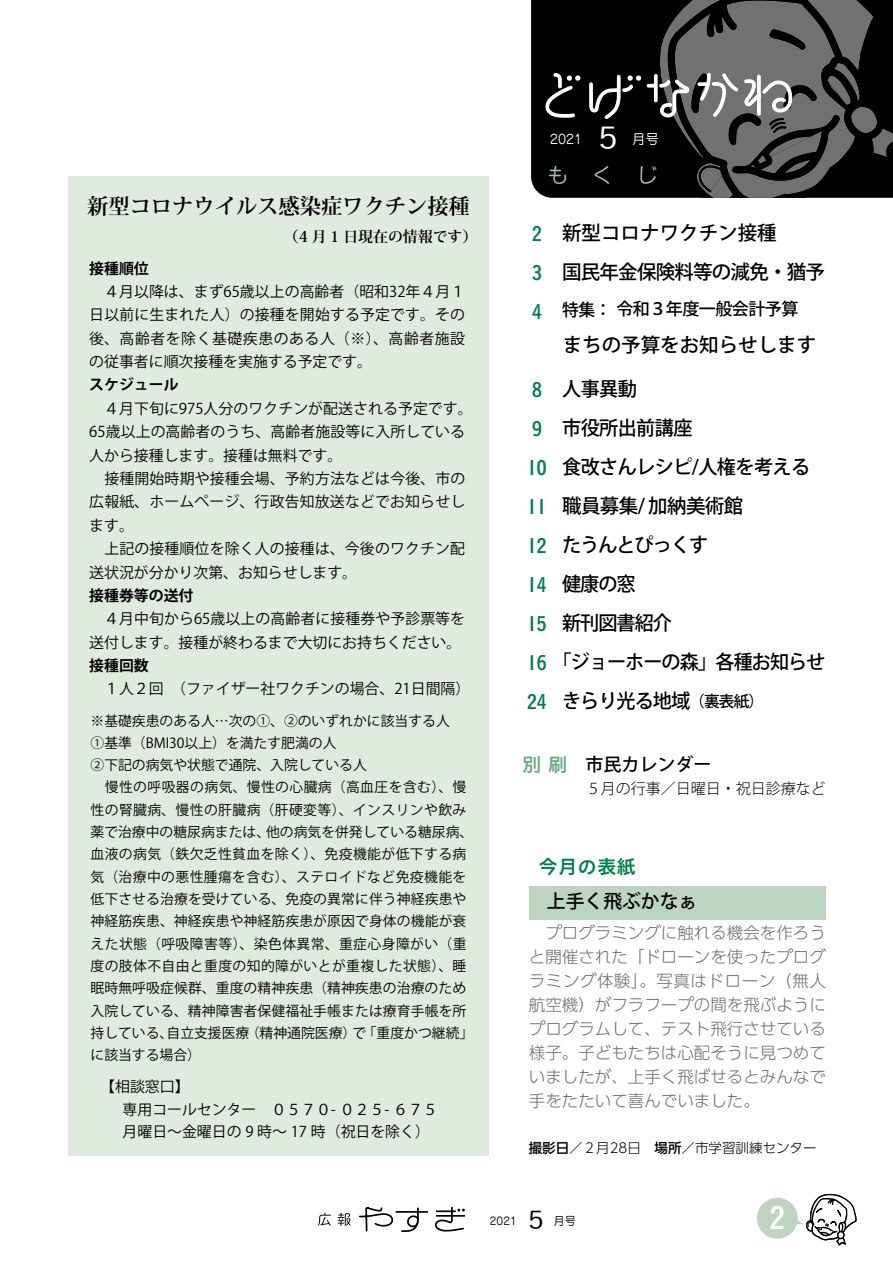
<style>
.page{position:relative;width:893px;height:1263px;background:#fff}
.page>*{position:absolute;margin:0;border:0;box-sizing:border-box;transform-origin:0 0}
.t1{font:30px "Koburina Go Std W6";color:#fff}
.t2{font:30px "Koburina Go Std W3";color:#fff;scale:1.27 1}
.t3{font:700 21.3px "Koz Min Pro";color:#000}
.t4{font:21.3px "Jun 201 Pro";color:#a2c5a8}
.t5{font:500 19.5px/39px "Koz Go Pro";letter-spacing:-.03em;color:#000}
.t6{font:500 19.5px "Koz Go Pro";letter-spacing:-.05em;color:#000}
.t7{font:19.5px/39px "Koburina Go Std W6";color:#008248;text-align:justify}
.t8{font:500 19.5px "Koz Go Pro";color:#000}
.t9{font:500 18.75px "Koz Go Pro";color:#000}
.t10{font:500 18px "Koz Go Pro";color:#000}
.t11{font:500 16.95px "Koz Go Pro";letter-spacing:-.03em;color:#000}
.t12{font:300 16.5px/24px "UD Shin Go Pro";color:#727171;text-align:justify}
.t13{font:300 15px "Koz Go Pro";color:#000}
.t14{font:14.85px/23.4px "Koz Go Pro";letter-spacing:.005em;color:#000}
.t15{font:700 14.85px "Koz Go Pro";color:#000}
.t16{font:700 14.85px "Koz Min Pro";color:#000}
.t17{font:13.8px/22.4px "Koz Go Pro";letter-spacing:.01em;color:#000}
.t18{font:300 13.5px "UD Shin Go Pro";color:#000}
.t19{font:13.5px "Jun 201 Pro";color:#fff}
.t20{font:12.9px "Jun 201 Pro";color:#fff}
.t21{font:11.1px "Jun 201 Pro";color:#000}
.t22{font:10.65px "Jun 201 Pro";color:#000}
.s1{font-family:"Koburina Go Std W6";font-weight:400;color:#008248}
.s2{font-size:15.6px}
.s3{font-family:"Koburina Go Std W6";font-weight:400;font-size:19.5px;color:#6dab82}
.s4{font-weight:500}
.s5{font-family:"Koburina Go Std W3";font-size:24.45px}
</style>
<div class="page">
<svg style="left:318px;top:1213px;width:13px;height:12px"></svg>
<svg style="left:359px;top:1206px;width:107px;height:26px"></svg>
<svg style="left:338px;top:1213px;width:13px;height:13px"></svg>
<div style="left:757px;top:1198px;width:41px;height:41px;background:#bdd5c0;border-radius:50%"></div>
<svg style="left:794px;top:1193px;width:63px;height:53px"></svg>
<div style="left:531px;top:0;width:116px;height:198px;background:#000"></div>
<svg style="left:545px;top:73px;width:35px;height:45px"></svg>
<svg style="left:589px;top:75px;width:52px;height:44px"></svg>
<svg style="left:647px;top:0;width:246px;height:198px;background:#434242"></svg>
<div style="left:68px;top:176px;width:421px;height:980px;background:#e0ebe0"></div>
<div style="left:529px;top:886px;width:297px;height:33px;background:#bdd5c0"></div>
<h2 class="t3" style="left:87px;top:191px;width:384px">新型コロナウイルス感染症ワクチン接種</h2>
<p class="t16" style="left:284px;top:225px;width:195px">（4 月 1 日現在の情報です）</p>
<p class="t15" style="left:89px;top:259px;width:61px">接種順位</p>
<p class="t14" style="left:89px;top:280px;width:377px;text-align:justify">　４月以降は、まず65歳以上の高齢者（昭和32年４月１日以前に生まれた人）の接種を開始する予定です。その後、高齢者を除く基礎疾患のある人（※）、高齢者施設の従事者に順次接種を実施する予定です。</p>
<p class="t15" style="left:89px;top:375px;width:91px">スケジュール</p>
<p class="t14" style="left:89px;top:397px;width:385px">　４月下旬に975人分のワクチンが配送される予定です。<br>65歳以上の高齢者のうち、高齢者施設等に入所している人から接種します。接種は無料です。<br>　接種開始時期や接種会場、予約方法などは今後、市の広報紙、ホームページ、行政告知放送などでお知らせします。<br>　上記の接種順位を除く人の接種は、今後のワクチン配送状況が分かり次第、お知らせします。</p>
<p class="t15" style="left:89px;top:586px;width:106px">接種券等の送付</p>
<p class="t14" style="left:89px;top:607px;width:377px">　４月中旬から65歳以上の高齢者に接種券や予診票等を送付します。接種が終わるまで大切にお持ちください。</p>
<p class="t15" style="left:89px;top:656px;width:61px">接種回数</p>
<p class="t14" style="left:89px;top:678px;width:383px">　１人２回　（ファイザー社ワクチンの場合、21日間隔）</p>
<p class="t17" style="left:91px;top:710px;width:384px">※基礎疾患のある人…次の①、②のいずれかに該当する人<br>①基準（BMI30以上）を満たす肥満の人<br>②下記の病気や状態で通院、入院している人<br>　慢性の呼吸器の病気、慢性の心臓病（高血圧を含む）、慢性の腎臓病、慢性の肝臓病（肝硬変等）、インスリンや飲み薬で治療中の糖尿病または、他の病気を併発している糖尿病、血液の病気（鉄欠乏性貧血を除く）、免疫機能が低下する病気（治療中の悪性腫瘍を含む）、ステロイドなど免疫機能を低下させる治療を受けている、免疫の異常に伴う神経疾患や神経筋疾患、神経疾患や神経筋疾患が原因で身体の機能が衰えた状態（呼吸障害等）、染色体異常、重症心身障がい（重度の肢体不自由と重度の知的障がいとが重複した状態）、睡眠時無呼吸症候群、重度の精神疾患（精神疾患の治療のため入院している、精神障害者保健福祉手帳または療育手帳を所持している、自立支援医療（精神通院医療）で「重度かつ継続」に該当する場合）</p>
<p class="t14" style="left:108px;top:1076px;width:332px;line-height:22.4px;text-indent:-7px">【相談窓口】<br>　専用コールセンター　０５７０- ０２５- ６７５　月曜日～金曜日の 9 時～ 17 時（祝日を除く）</p>
<p class="t20" style="left:550px;top:129px;width:34px">2021</p>
<h1 class="t2" style="left:599px;top:115px;width:17px">5</h1>
<p class="t19" style="left:632px;top:128px;width:28px">月号</p>
<h2 class="t4" style="left:547px;top:159px;width:112px">もくじ</h2>
<h3 class="t7" style="left:532px;top:214px;width:11px">2<br>3<br>4</h3>
<h3 class="t5" style="left:562px;top:215px;width:264px">新型コロナワクチン接種<br>国民年金保険料等の減免・猶予</h3>
<p class="t11" style="left:562px;top:299px;width:51px">特集：</p>
<p class="t11" style="left:567px;top:298px;width:233px">　　　令和３年度一般会計予算</p>
<h3 class="t8" style="left:563px;top:332px;width:255px">まちの予算をお知らせします</h3>
<h3 class="t5" style="left:562px;top:371px;width:250px">人事異動<br>市役所出前講座<br>食改さんレシピ/人権を考える職員募集/ 加納美術館<br>たうんとぴっくす<br>健康の窓<br>新刊図書紹介</h3>
<h3 class="t7" style="left:527px;top:370px;width:21px;text-align:left">8<br>9<br>10<br>11<br>12<br>14<br>15</h3>
<h3 class="t6" style="left:527px;top:650px;width:300px"><span class="s1">16</span> 「ジョーホーの森」各種お知らせ</h3>
<h3 class="t7" style="left:527px;top:682px;width:21px">24</h3>
<h3 class="t6" style="left:562px;top:689px;width:203px">きらり光る地域<span class="s2">（裏表紙）</span></h3>
<h3 class="t10" style="left:522px;top:753px;width:191px"><span class="s3">別 刷</span> 市民カレンダー</h3>
<p class="t13" style="left:586px;top:778px;width:241px">５月の行事／日曜日・祝日診療など</p>
<h3 class="t7" style="left:539px;top:847px;width:99px">今月の表紙</h3>
<h3 class="t9" style="left:547px;top:889px;width:152px">上手く飛ぶかなぁ</h3>
<p class="t12" style="left:529px;top:920px;width:298px">　プログラミングに触れる機会を作ろうと開催された「ドローンを使ったプログラミング体験」。写真はドローン（無人航空機）がフラフープの間を飛ぶようにプログラムして、テスト飛行させている様子。子どもたちは心配そうに見つめていましたが、上手く飛ばせるとみんなで手をたたいて喜んでいました。</p>
<p class="t18" style="left:529px;top:1137px;width:289px"><span class="s4">撮影日</span>／２月28日 <span class="s4">場所</span>／市学習訓練センター</p>
<p class="t22" style="left:490px;top:1212px;width:28px">2021</p>
<p class="t21" style="left:529px;top:1212px;width:49px"><span class="s5">5</span> 月号</p>
<h1 class="t1" style="left:770px;top:1194px;width:16px">2</h1>
</div>
